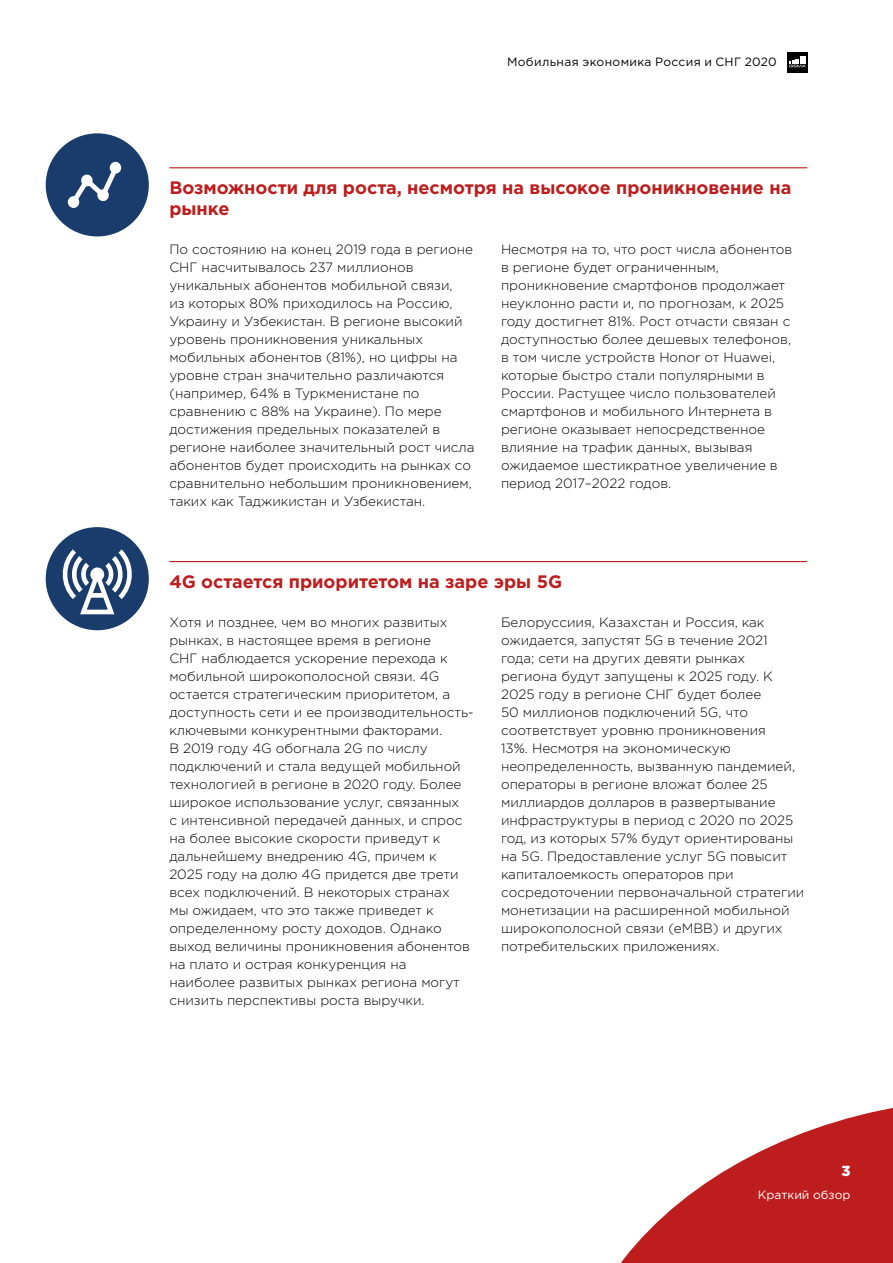
<style>
.page{position:relative;width:893px;height:1263px;background:#fff}
.page>*{position:absolute;margin:0;border:0;box-sizing:border-box;transform-origin:0 0}
.t1{font:700 18px/21px "Gotham Pro";color:#bd1d1d}
.t2{font:900 14.55px "Gotham";color:#fff}
.t3{font:300 13.5px/18px "Gotham Pro";color:#000}
.t4{font:12px "Gotham Pro";letter-spacing:.03em;color:#000}
.t5{font:12px "Gotham Pro";color:#fff}
</style>
<div class="page">
<div style="left:46px;top:133px;width:103px;height:103px;background:#193c6c;border-radius:50%"></div>
<div style="left:46px;top:527px;width:103px;height:103px;background:#193c6c;border-radius:50%"></div>
<hr style="left:169px;top:167px;width:638px;height:1px;background:#bd1d1d">
<hr style="left:169px;top:561px;width:638px;height:1px;background:#bd1d1d">
<svg style="left:68px;top:162px;width:53px;height:46px"></svg>
<svg style="left:59px;top:549px;width:73px;height:65px"></svg>
<svg style="left:620px;top:1107px;width:273px;height:156px"></svg>
<div style="left:787px;top:52px;width:21px;height:21px;background:#000"></div>
<svg style="left:789px;top:59px;width:17px;height:8px"></svg>
<div style="left:800px;top:56px;width:6px;height:7px;background:#fff"></div>
<p class="t4" style="left:507px;top:55px;width:271px">Мобильная экономика Россия и СНГ 2020</p>
<p class="t1" style="left:169px;top:177px;width:623px">Возможности для роста, несмотря на высокое проникновение на рынке</p>
<p class="t3" style="left:169px;top:240px;width:307px">По состоянию на конец 2019 года в регионе СНГ насчитывалось 237 миллионов уникальных абонентов мобильной связи,<br>из которых 80% приходилось на Россию, Украину и Узбекистан. В регионе высокий уровень проникновения уникальных мобильных абонентов (81%), но цифры на уровне стран значительно различаются (например, 64% в Туркменистане по сравнению с 88% на Украине). По мере достижения предельных показателей в регионе наиболее значительный рост числа абонентов будет происходить на рынках со сравнительно небольшим проникновением, таких как Таджикистан и Узбекистан.</p>
<p class="t3" style="left:501px;top:240px;width:293px">Несмотря на то, что рост числа абонентов в регионе будет ограниченным, проникновение смартфонов продолжает неуклонно расти и, по прогнозам, к 2025 году достигнет 81%. Рост отчасти связан с доступностью более дешевых телефонов, в том числе устройств Honor от Huawei, которые быстро стали популярными в России. Растущее число пользователей смартфонов и мобильного Интернета в регионе оказывает непосредственное влияние на трафик данных, вызывая ожидаемое шестикратное увеличение в период 2017–2022 годов.</p>
<p class="t1" style="left:169px;top:570px;width:394px">4G остается приоритетом на заре эры 5G</p>
<p class="t3" style="left:169px;top:613px;width:306px">Хотя и позднее, чем во многих развитых рынках, в настоящее время в регионе<br>СНГ наблюдается ускорение перехода к мобильной широкополосной связи. 4G остается стратегическим приоритетом, а доступность сети и ее производительность&shy;ключевыми конкурентными факторами.<br>В 2019 году 4G обогнала 2G по числу подключений и стала ведущей мобильной технологией в регионе в 2020 году. Более широкое использование услуг, связанных<br>с интенсивной передачей данных, и спрос на более высокие скорости приведут к дальнейшему внедрению 4G, причем к<br>2025 году на долю 4G придется две трети всех подключений. В некоторых странах<br>мы ожидаем, что это также приведет к определенному росту доходов. Однако выход величины проникновения абонентов на плато и острая конкуренция на наиболее развитых рынках региона могут снизить перспективы роста выручки.</p>
<p class="t3" style="left:501px;top:613px;width:305px">Белоруссиия, Казахстан и Россия, как ожидается, запустят 5G в течение 2021 года; сети на других девяти рынках региона будут запущены к 2025 году. К 2025 году в регионе СНГ будет более<br>50 миллионов подключений 5G, что соответствует уровню проникновения<br>13%. Несмотря на экономическую неопределенность, вызванную пандемией, операторы в регионе вложат более 25 миллиардов долларов в развертывание инфраструктуры в период с 2020 по 2025 год, из которых 57% будут ориентированы на 5G. Предоставление услуг 5G повысит капиталоемкость операторов при сосредоточении первоначальной стратегии монетизации на расширенной мобильной широкополосной связи (eMBB) и других потребительских приложениях.</p>
<p class="t2" style="left:841px;top:1161px;width:11px">3</p>
<p class="t5" style="left:758px;top:1188px;width:94px">Краткий обзор</p>
</div>
